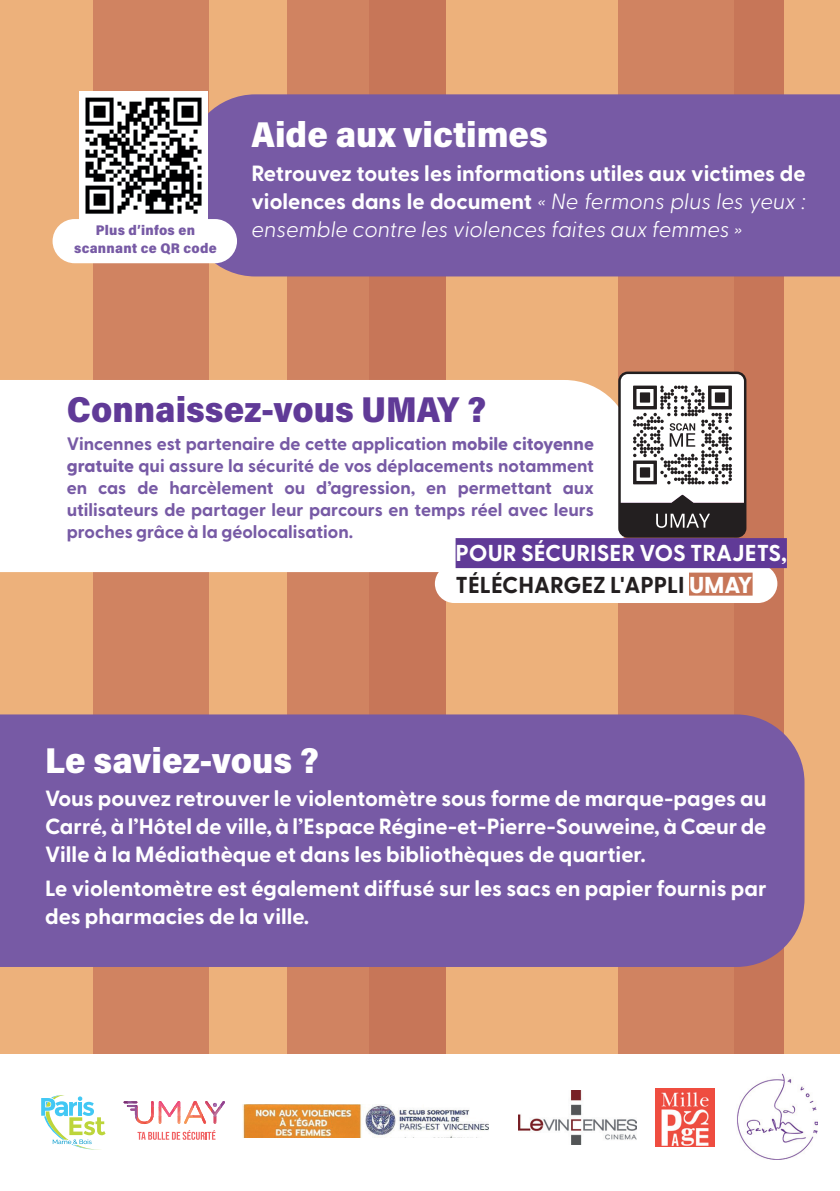
<style>
.page{position:relative;width:840px;height:1191px;background:#fff}
.page>*{position:absolute;margin:0;border:0;box-sizing:border-box;transform-origin:0 0}
.t1{font:900 36px "Acumin Pro Semi Cond";color:#fff}
.t2{font:900 36px "Acumin Pro Semi Cond";color:#603a97}
.t3{font:700 23px/32.2px "Greycliff CF";color:#fff}
.t4{font:700 22px/28px "Greycliff CF";color:#fff}
.t5{font:italic 300 22px "Greycliff CF";color:#fff}
.t6{font:700 18px/22px "Greycliff CF";color:#775aa5;text-align:justify}
.t7{font:900 14px "Acumin Pro Semi Cond";letter-spacing:.02em;color:#775aa5}
.s1{font-weight:300;font-style:italic}
.s2{font-weight:800}
.s3{color:#231f20}
</style>
<div class="page">
<div style="left:0;top:0;width:839px;height:1191px;background:#edb17b"></div>
<div style="left:287px;top:0;width:115px;height:1191px;background:#d08361"></div>
<div style="left:369px;top:0;width:76px;height:1191px;background:#c77658"></div>
<div style="left:706px;top:0;width:77px;height:1191px;background:#c77658"></div>
<div style="left:618px;top:0;width:115px;height:1191px;background:#d08361"></div>
<div style="left:94px;top:0;width:114px;height:1191px;background:#d08361"></div>
<div style="left:0;top:1054px;width:839px;height:137px;background:#fff"></div>
<img style="left:518px;top:1090px;width:118px;height:54px">
<img style="left:242px;top:1105px;width:246px;height:32px">
<svg style="left:41px;top:1095px;width:65px;height:55px"></svg>
<img style="left:655px;top:1088px;width:59px;height:58px">
<div style="left:187px;top:94px;width:652px;height:182px;background:#775aa5"></div>
<div style="left:53px;top:219px;width:184px;height:44px;background:#fff;border-radius:22px"></div>
<img style="left:737px;top:1073px;width:80px;height:87px">
<svg style="left:123px;top:1101px;width:102px;height:23px"></svg>
<svg style="left:137px;top:1130px;width:78px;height:9px"></svg>
<div style="left:0;top:380px;width:632px;height:192px;background:#fff"></div>
<div style="left:434px;top:564px;width:343px;height:39px;background:#fff;border-radius:19px"></div>
<div style="left:0;top:714px;width:804px;height:253px;background:#775aa5"></div>
<div style="left:455px;top:538px;width:331px;height:30px;background:#603a97"></div>
<div style="left:688px;top:572px;width:64px;height:23px;background:#c77658"></div>
<svg style="left:619px;top:374px;width:125px;height:162px;background:#acabab"></svg>
<div style="left:618px;top:371px;width:128px;height:166px;border:2px solid #231f20;border-radius:8px"></div>
<img style="left:79px;top:91px;width:128px;height:128px">
<h1 class="t1" style="left:251px;top:109px;width:297px">Aide aux victimes</h1>
<p class="t4" style="left:251px;top:158px;width:555px">Retrouvez toutes les informations utiles aux victimes de violences dans le document <span class="s1">« Ne fermons plus les yeux :</span></p>
<p class="t7" style="left:96px;top:220px;width:100px">Plus d’infos en</p>
<p class="t5" style="left:251px;top:213px;width:492px">ensemble contre les violences faites aux femmes »</p>
<p class="t7" style="left:74px;top:238px;width:144px">scannant ce QR code</p>
<h1 class="t2" style="left:67px;top:384px;width:420px">Connaissez-vous UMAY ?</h1>
<p class="t6" style="left:67px;top:431px;width:528px">Vincennes est partenaire de cette application <span class="s2">mobile citoyenne gratuite</span> qui assure la sécurité de vos déplacements notamment en cas de harcèlement ou d’agression, en permettant aux utilisateurs de partager leur parcours en temps réel avec leurs proches grâce à la géolocalisation.</p>
<p class="t3" style="left:455px;top:536px;width:333px">POUR SÉCURISER VOS TRAJETS,<br><span class="s3">TÉLÉCHARGEZ L'APPLI</span> <span class="s2">UMAY</span></p>
<h1 class="t1" style="left:45px;top:735px;width:275px">Le saviez-vous ?</h1>
<p class="t4" style="left:45px;top:783px;width:722px;text-align:justify">Vous pouvez retrouver le violentomètre sous forme de marque-pages au Carré, à l’Hôtel de ville, à l’Espace Régine-et-Pierre-Souweine, à Cœur de Ville à la Médiathèque et dans les bibliothèques de quartier.</p>
<p class="t4" style="left:45px;top:873px;width:722px">Le violentomètre est également diffusé sur les sacs en papier fournis par des pharmacies de la ville.</p>
</div>
